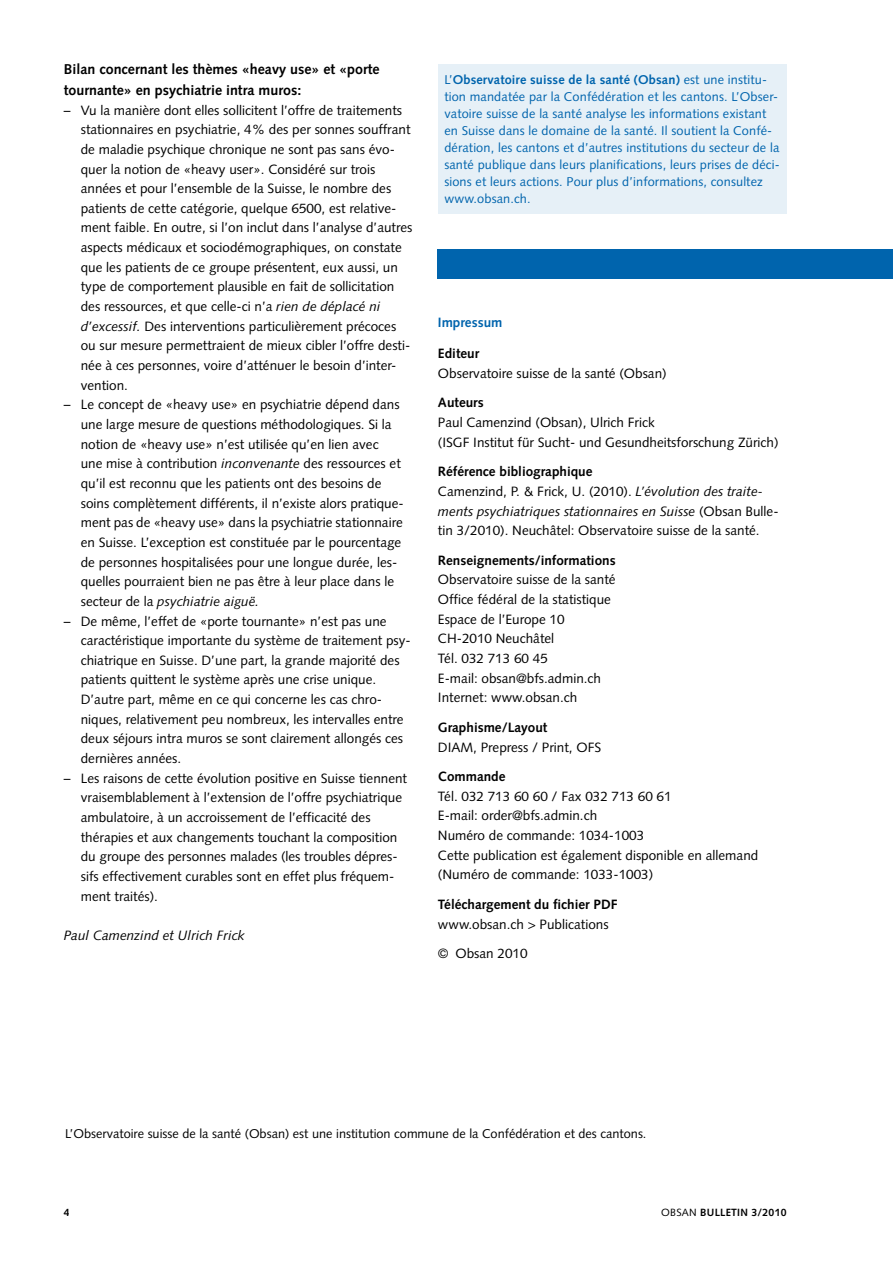
<style>
.page{position:relative;width:893px;height:1263px;background:#fff}
.page>*{position:absolute;margin:0;border:0;box-sizing:border-box;transform-origin:0 0}
.t1{font:700 14.25px/20.4px "Syntax LT Std";color:#000}
.t2{font:13.5px/19.6px "Syntax LT Std";color:#000}
.t3{font:700 13.5px "Syntax LT Std";color:#000}
.t4{font:italic 13.5px "Syntax LT Std";color:#000}
.t5{font:700 13.5px "Syntax LT Std";color:#0064ad}
.t6{font:12.75px/17px "Syntax LT Std";letter-spacing:.01em;color:#0064ad}
.t7{font:12.75px "Syntax LT Std";color:#000}
.t8{font:700 10.5px "Syntax LT Std";letter-spacing:.025em;color:#000}
.s1{font-style:italic}
.s2{font-weight:700}
.s3{font-weight:400}
</style>
<div class="page">
<div style="left:438px;top:249px;width:455px;height:30px;background:#0064ad"></div>
<div style="left:438px;top:64px;width:349px;height:149px;background:#e6f0f7"></div>
<p class="t1" style="left:64px;top:59px;width:317px">Bilan concernant les thèmes «heavy use» et «porte tournante» en psychiatrie intra muros:</p>
<p class="t2" style="left:81px;top:100px;width:333px;text-indent:-17px">– Vu la manière dont elles sollicitent l’offre de traitements stationnaires en psychiatrie, 4% des per sonnes souffrant de maladie psychique chronique ne sont pas sans évo&shy;quer la notion de «heavy user». Considéré sur trois années et pour l’ensemble de la Suisse, le nombre des patients de cette catégorie, quelque 6500, est relative&shy;ment faible. En outre, si l’on inclut dans l’analyse d’autres aspects médicaux et sociodémographiques, on constate que les patients de ce groupe présentent, eux aussi, un type de comportement plausible en fait de sollicitation des ressources, et que celle-ci n’a <span class="s1">rien de déplacé ni d’excessif.</span> Des interventions particulièrement précoces ou sur mesure permettraient de mieux cibler l’offre desti&shy;née à ces personnes, voire d’atténuer le besoin d’inter&shy;vention.</p>
<p class="t2" style="left:81px;top:395px;width:324px;text-indent:-17px">– Le concept de «heavy use» en psychiatrie dépend dans une large mesure de questions méthodologiques. Si la notion de «heavy use» n’est utilisée qu’en lien avec une mise à contribution <span class="s1">inconvenante</span> des ressources et qu’il est reconnu que les patients ont des besoins de soins complètement différents, il n’existe alors pratique&shy;ment pas de «heavy use» dans la psychiatrie stationnaire en Suisse. L’exception est constituée par le pourcentage de personnes hospitalisées pour une longue durée, les&shy;quelles pourraient bien ne pas être à leur place dans le secteur de la <span class="s1">psychiatrie aiguë.</span></p>
<p class="t2" style="left:81px;top:611px;width:332px;text-indent:-17px">– De même, l’effet de «porte tournante» n’est pas une caractéristique importante du système de traitement psy&shy;chiatrique en Suisse. D’une part, la grande majorité des patients quittent le système après une crise unique.<br>D’autre part, même en ce qui concerne les cas chro&shy;niques, relativement peu nombreux, les intervalles entre deux séjours intra muros se sont clairement allongés ces dernières années.</p>
<p class="t2" style="left:81px;top:768px;width:328px;text-indent:-17px">– Les raisons de cette évolution positive en Suisse tiennent vraisemblablement à l’extension de l’offre psychiatrique ambulatoire, à un accroissement de l’efficacité des thérapies et aux changements touchant la composition du groupe des personnes malades (les troubles dépres&shy;sifs effectivement curables sont en effet plus fréquem&shy;ment traités).</p>
<p class="t4" style="left:64px;top:927px;width:182px">Paul Camenzind et Ulrich Frick</p>
<p class="t6" style="left:444px;top:71px;width:337px">L’<span class="s2">Observatoire suisse de la santé (Obsan)</span> est une institu&shy;tion mandatée par la Confédération et les cantons. L’Obser&shy;vatoire suisse de la santé analyse les informations existant en Suisse dans le domaine de la santé. Il soutient la Confé&shy;dération, les cantons et d’autres institutions du secteur de la santé publique dans leurs planifications, leurs prises de déci&shy;sions et leurs actions. Pour plus d’informations, consultez www.obsan.ch.</p>
<p class="t5" style="left:438px;top:314px;width:66px">Impressum</p>
<p class="t3" style="left:438px;top:346px;width:43px">Editeur</p>
<p class="t2" style="left:438px;top:363px;width:230px">Observatoire suisse de la santé (Obsan)</p>
<p class="t3" style="left:438px;top:395px;width:47px">Auteurs</p>
<p class="t2" style="left:438px;top:413px;width:342px">Paul Camenzind (Obsan), Ulrich Frick<br>(ISGF Institut für Sucht- und Gesundheitsforschung Zürich)</p>
<p class="t2" style="left:438px;top:462px;width:342px"><span class="s2">Référence bibliographique<br></span>Camenzind, P. &amp; Frick, U. (2010). <span class="s1">L’évolution des traite&shy;ments psychiatriques stationnaires en Suisse</span> (Obsan Bulle&shy;tin 3/2010). Neuchâtel: Observatoire suisse de la santé.</p>
<p class="t3" style="left:438px;top:552px;width:179px">Renseignements/informations</p>
<p class="t2" style="left:438px;top:570px;width:179px">Observatoire suisse de la santé<br>Office fédéral de la statistique<br>Espace de l’Europe 10<br>CH-2010 Neuchâtel<br>Tél. 032 713 60 45<br>E-mail: obsan@bfs.admin.ch<br>Internet: www.obsan.ch</p>
<p class="t3" style="left:438px;top:719px;width:111px">Graphisme/Layout</p>
<p class="t2" style="left:438px;top:737px;width:165px">DIAM, Prepress / Print, OFS</p>
<p class="t3" style="left:438px;top:769px;width:69px">Commande</p>
<p class="t2" style="left:438px;top:786px;width:322px">Tél. 032 713 60 60 / Fax 032 713 60 61<br>E-mail: order@bfs.admin.ch<br>Numéro de commande: 1034-1003<br>Cette publication est également disponible en allemand (Numéro de commande: 1033-1003)</p>
<p class="t3" style="left:438px;top:896px;width:181px">Téléchargement du fichier PDF</p>
<p class="t2" style="left:438px;top:909px;width:172px;line-height:29.5px">www.obsan.ch &gt; Publications © Obsan 2010</p>
<p class="t7" style="left:65px;top:1126px;width:583px">L’Observatoire suisse de la santé (Obsan) est une institution commune de la Confédération et des cantons.</p>
<p class="t8" style="left:64px;top:1206px;width:7px">4</p>
<p class="t8" style="left:661px;top:1206px;width:127px"><span class="s3">OBSAN</span> BULLETIN 3/2010</p>
</div>
